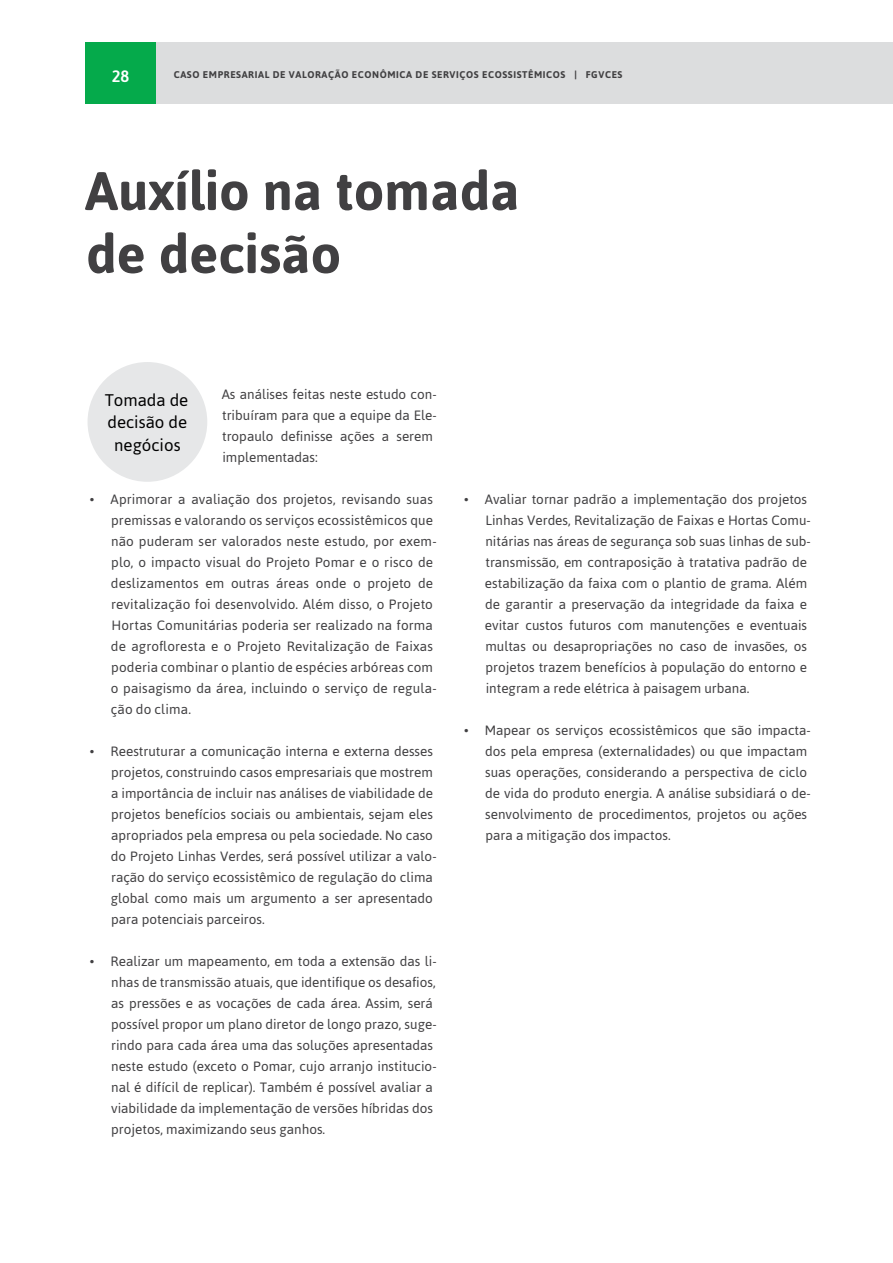
<style>
.page{position:relative;width:893px;height:1263px;background:#fff}
.page>*{position:absolute;margin:0;border:0;box-sizing:border-box;transform-origin:0 0}
.t1{font:700 54px/63px "Asap";color:#414042}
.t2{font:16.8px/22.8px "Asap";color:#000;text-align:center}
.t3{font:500 16.5px "Asap";color:#fff}
.t4{font:13.5px/21px "Asap";color:#414042}
.t5{font:700 9.75px "Asap";letter-spacing:.06em;color:#414042}
</style>
<div class="page">
<div style="left:85px;top:43px;width:808px;height:61px;background:#dcddde"></div>
<div style="left:85px;top:43px;width:71px;height:61px;background:#05aa4b"></div>
<div style="left:88px;top:362px;width:119px;height:120px;background:#e6e7e8;border-radius:50%"></div>
<p class="t3" style="left:112px;top:65px;width:19px">28</p>
<p class="t5" style="left:174px;top:68px;width:450px">CASO EMPRESARIAL DE VALORAÇÃO ECONÔMICA DE SERVIÇOS ECOSSISTÊMICOS | FGVCES</p>
<h1 class="t1" style="left:85px;top:157px;width:436px">Auxílio na tomada de decisão</h1>
<p class="t4" style="left:222px;top:383px;width:216px">As análises feitas neste estudo con&shy;tribuíram para que a equipe da Ele&shy;tropaulo definisse ações a serem implementadas:</p>
<p class="t4" style="left:111px;top:488px;width:327px;text-indent:-21px">• Aprimorar a avaliação dos projetos, revisando suas premissas e valorando os serviços ecossistêmicos que não puderam ser valorados neste estudo, por exem&shy;plo, o impacto visual do Projeto Pomar e o risco de deslizamentos em outras áreas onde o projeto de revitalização foi desenvolvido. Além disso, o Projeto Hortas Comunitárias poderia ser realizado na forma de agrofloresta e o Projeto Revitalização de Faixas poderia combinar o plantio de espécies arbóreas com o paisagismo da área, incluindo o serviço de regula&shy;ção do clima.</p>
<p class="t4" style="left:111px;top:740px;width:327px;text-indent:-21px">• Reestruturar a comunicação interna e externa desses projetos, construindo casos empresariais que mostrem a importância de incluir nas análises de viabilidade de projetos benefícios sociais ou ambientais, sejam eles apropriados pela empresa ou pela sociedade. No caso do Projeto Linhas Verdes, será possível utilizar a valo&shy;ração do serviço ecossistêmico de regulação do clima global como mais um argumento a ser apresentado para potenciais parceiros.</p>
<p class="t4" style="left:111px;top:950px;width:327px;text-indent:-21px">• Realizar um mapeamento, em toda a extensão das li&shy;nhas de transmissão atuais, que identifique os desafios, as pressões e as vocações de cada área. Assim, será possível propor um plano diretor de longo prazo, suge&shy;rindo para cada área uma das soluções apresentadas neste estudo (exceto o Pomar, cujo arranjo institucio&shy;nal é difícil de replicar). Também é possível avaliar a viabilidade da implementação de versões híbridas dos projetos, maximizando seus ganhos.</p>
<p class="t2" style="left:105px;top:388px;width:85px">Tomada de decisão de negócios</p>
<p class="t4" style="left:485px;top:488px;width:327px;text-indent:-21px">• Avaliar tornar padrão a implementação dos projetos Linhas Verdes, Revitalização de Faixas e Hortas Comu&shy;nitárias nas áreas de segurança sob suas linhas de sub&shy;transmissão, em contraposição à tratativa padrão de estabilização da faixa com o plantio de grama. Além de garantir a preservação da integridade da faixa e evitar custos futuros com manutenções e eventuais multas ou desapropriações no caso de invasões, os projetos trazem benefícios à população do entorno e integram a rede elétrica à paisagem urbana.</p>
<p class="t4" style="left:485px;top:720px;width:327px;text-indent:-21px">• Mapear os serviços ecossistêmicos que são impacta&shy;dos pela empresa (externalidades) ou que impactam suas operações, considerando a perspectiva de ciclo de vida do produto energia. A análise subsidiará o de&shy;senvolvimento de procedimentos, projetos ou ações para a mitigação dos impactos.</p>
</div>
